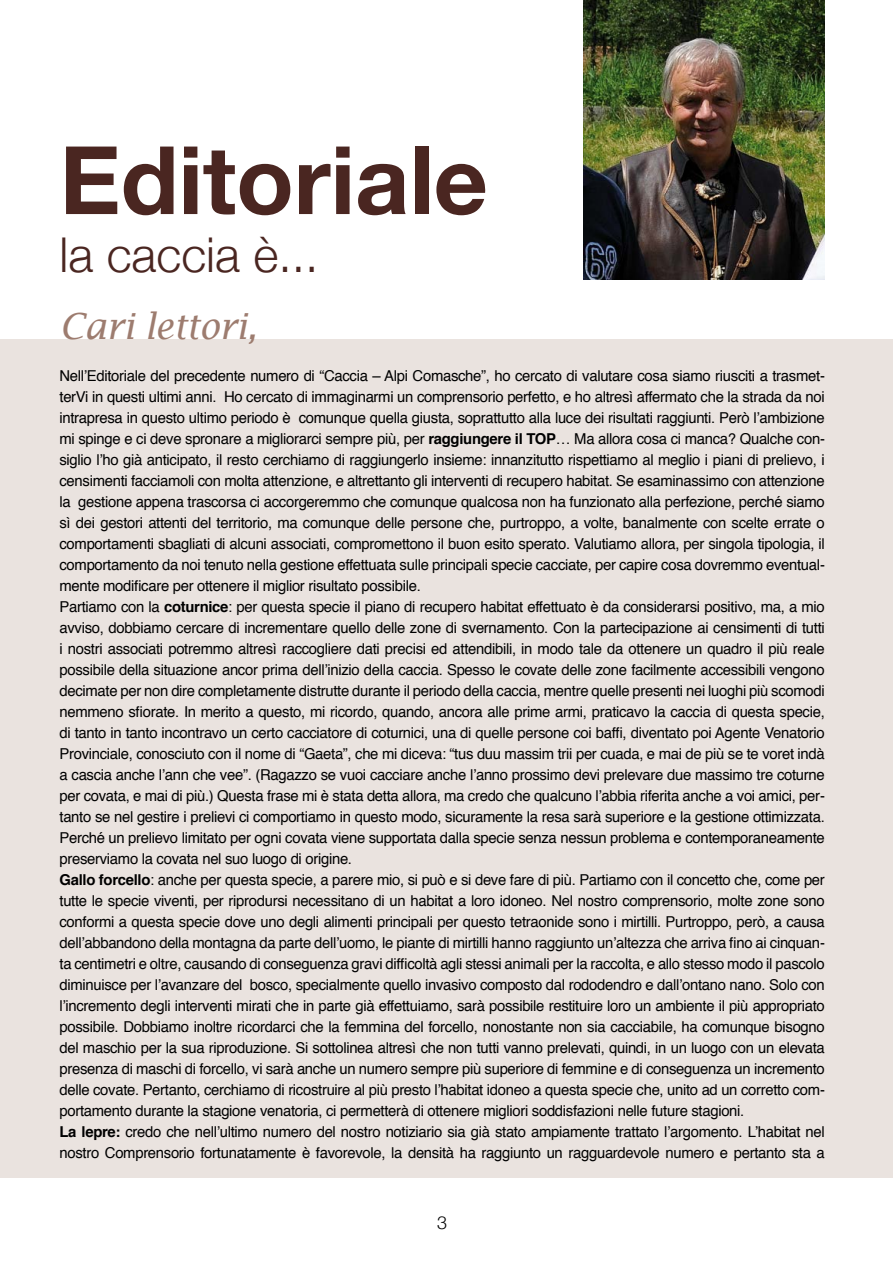
<style>
.page{position:relative;width:893px;height:1263px;background:#fff}
.page>*{position:absolute;margin:0;border:0;box-sizing:border-box;transform-origin:0 0}
.t1{font:700 94.5px "Helvetica Neue";color:#4a2621}
.t2{font:300 48px "Helvetica Neue";color:#4a2621}
.t3{font:italic 36px "Lucida Fax";letter-spacing:-.02em;color:#9d7c6f}
.t4{font:300 18px "Helvetica Neue";color:#000}
.t5{font:15px/21px "Helvetica";letter-spacing:-.02em;color:#000}
.s1{font-weight:700}
</style>
<div class="page">
<div style="left:0;top:339px;width:893px;height:839px;background:#eae3df"></div>
<img style="left:584px;top:0;width:240px;height:280px">
<h1 class="t1" style="left:60px;top:106px;width:430px">Editoriale</h1>
<h2 class="t2" style="left:60px;top:216px;width:260px">la caccia è...</h2>
<h3 class="t3" style="left:60px;top:306px;width:200px">Cari lettori,</h3>
<p class="t5" style="left:60px;top:366px;width:767px">Nell’Editoriale del precedente numero di “Caccia – Alpi Comasche”, ho cercato di valutare cosa siamo riusciti a trasmet&shy;terVi in questi ultimi anni. Ho cercato di immaginarmi un comprensorio perfetto, e ho altresì affermato che la strada da noi intrapresa in questo ultimo periodo è comunque quella giusta, soprattutto alla luce dei risultati raggiunti. Però l’ambizione mi spinge e ci deve spronare a migliorarci sempre più, per <span class="s1">raggiungere il TOP</span>… Ma allora cosa ci manca? Qualche con&shy;siglio l’ho già anticipato, il resto cerchiamo di raggiungerlo insieme: innanzitutto rispettiamo al meglio i piani di prelievo, i censimenti facciamoli con molta attenzione, e altrettanto gli interventi di recupero habitat. Se esaminassimo con attenzione la gestione appena trascorsa ci accorgeremmo che comunque qualcosa non ha funzionato alla perfezione, perché siamo sì dei gestori attenti del territorio, ma comunque delle persone che, purtroppo, a volte, banalmente con scelte errate o comportamenti sbagliati di alcuni associati, compromettono il buon esito sperato. Valutiamo allora, per singola tipologia, il comportamento da noi tenuto nella gestione effettuata sulle principali specie cacciate, per capire cosa dovremmo eventual&shy;mente modificare per ottenere il miglior risultato possibile.<br>Partiamo con la <span class="s1">coturnice</span>: per questa specie il piano di recupero habitat effettuato è da considerarsi positivo, ma, a mio avviso, dobbiamo cercare di incrementare quello delle zone di svernamento. Con la partecipazione ai censimenti di tutti i nostri associati potremmo altresì raccogliere dati precisi ed attendibili, in modo tale da ottenere un quadro il più reale possibile della situazione ancor prima dell’inizio della caccia. Spesso le covate delle zone facilmente accessibili vengono decimate per non dire completamente distrutte durante il periodo della caccia, mentre quelle presenti nei luoghi più scomodi nemmeno sfiorate. In merito a questo, mi ricordo, quando, ancora alle prime armi, praticavo la caccia di questa specie, di tanto in tanto incontravo un certo cacciatore di coturnici, una di quelle persone coi baffi, diventato poi Agente Venatorio Provinciale, conosciuto con il nome di “Gaeta”, che mi diceva: “tus duu massim trii per cuada, e mai de più se te voret indà a cascia anche l’ann che vee”. (Ragazzo se vuoi cacciare anche l’anno prossimo devi prelevare due massimo tre coturne per covata, e mai di più.) Questa frase mi è stata detta allora, ma credo che qualcuno l’abbia riferita anche a voi amici, per&shy;tanto se nel gestire i prelievi ci comportiamo in questo modo, sicuramente la resa sarà superiore e la gestione ottimizzata.<br>Perché un prelievo limitato per ogni covata viene supportata dalla specie senza nessun problema e contemporaneamente preserviamo la covata nel suo luogo di origine.<br><span class="s1">Gallo forcello</span>: anche per questa specie, a parere mio, si può e si deve fare di più. Partiamo con il concetto che, come per tutte le specie viventi, per riprodursi necessitano di un habitat a loro idoneo. Nel nostro comprensorio, molte zone sono conformi a questa specie dove uno degli alimenti principali per questo tetraonide sono i mirtilli. Purtroppo, però, a causa dell’abbandono della montagna da parte dell’uomo, le piante di mirtilli hanno raggiunto un’altezza che arriva fino ai cinquan&shy;ta centimetri e oltre, causando di conseguenza gravi difficoltà agli stessi animali per la raccolta, e allo stesso modo il pascolo diminuisce per l’avanzare del bosco, specialmente quello invasivo composto dal rododendro e dall’ontano nano. Solo con l’incremento degli interventi mirati che in parte già effettuiamo, sarà possibile restituire loro un ambiente il più appropriato possibile. Dobbiamo inoltre ricordarci che la femmina del forcello, nonostante non sia cacciabile, ha comunque bisogno del maschio per la sua riproduzione. Si sottolinea altresì che non tutti vanno prelevati, quindi, in un luogo con un elevata presenza di maschi di forcello, vi sarà anche un numero sempre più superiore di femmine e di conseguenza un incremento delle covate. Pertanto, cerchiamo di ricostruire al più presto l’habitat idoneo a questa specie che, unito ad un corretto com&shy;portamento durante la stagione venatoria, ci permetterà di ottenere migliori soddisfazioni nelle future stagioni.<br><span class="s1">La lepre:</span> credo che nell’ultimo numero del nostro notiziario sia già stato ampiamente trattato l’argomento. L’habitat nel nostro Comprensorio fortunatamente è favorevole, la densità ha raggiunto un ragguardevole numero e pertanto sta a</p>
<p class="t4" style="left:437px;top:1208px;width:12px">3</p>
</div>
